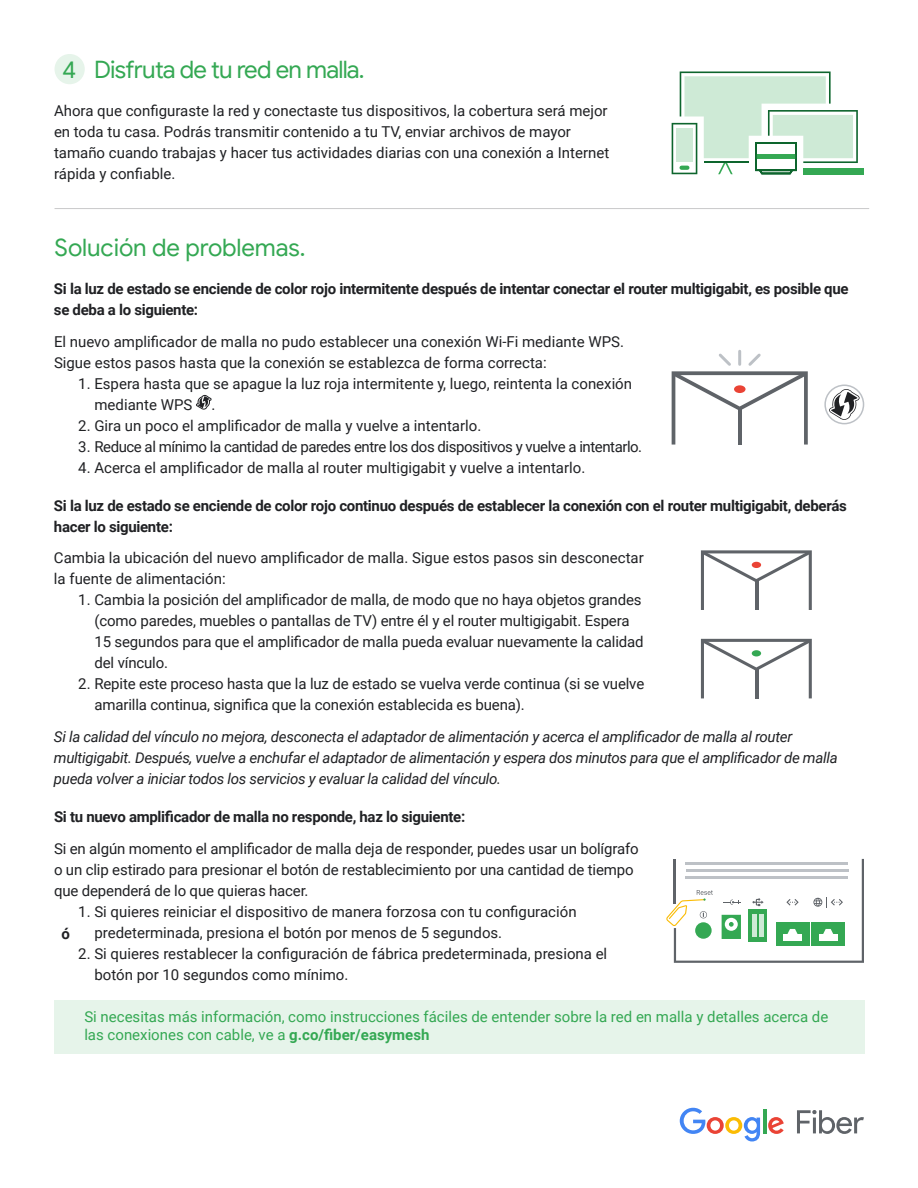
<style>
.page{position:relative;width:918px;height:1188px;background:#fff}
.page>*{position:absolute;margin:0;border:0;box-sizing:border-box;transform-origin:0 0}
.t1{font:24px "Google Sans";letter-spacing:-.025em;color:#34a853}
.t2{font:24px "Google Sans";letter-spacing:-.005em;color:#34a853}
.t3{font:15px/21px "Roboto";color:#202124}
.t4{font:700 15px/21px "Roboto";letter-spacing:-.02em;color:#202124}
.t5{font:italic 15px/21px "Roboto";letter-spacing:-.02em;color:#202124}
.t6{font:15px/18px "Roboto";color:#34a853}
.t7{font:15px "Roboto";letter-spacing:-.03em;color:#202124}
.s1{font-weight:700}
</style>
<div class="page">
<svg style="left:768px;top:1117px;width:16px;height:17px"></svg>
<hr style="left:763px;top:1109px;width:3px;height:24px;background:#34a853">
<svg style="left:680px;top:1108px;width:80px;height:33px"></svg>
<svg style="left:797px;top:1110px;width:67px;height:24px"></svg>
<svg style="left:672px;top:351px;width:136px;height:94px"></svg>
<svg style="left:829px;top:389px;width:31px;height:31px"></svg>
<div style="left:824px;top:385px;width:40px;height:39px;border:2px solid #bdc1c6;border-radius:50%"></div>
<svg style="left:701px;top:550px;width:111px;height:60px"></svg>
<svg style="left:701px;top:639px;width:111px;height:59px"></svg>
<svg style="left:196px;top:395px;width:16px;height:15px"></svg>
<svg style="left:666px;top:859px;width:198px;height:104px"></svg>
<hr style="left:686px;top:876px;width:162px;height:2px;background:#bdc1c6">
<hr style="left:686px;top:869px;width:162px;height:2px;background:#bdc1c6">
<hr style="left:686px;top:862px;width:162px;height:3px;background:#bdc1c6">
<div style="left:54px;top:1000px;width:810px;height:54px;background:#e6f4ea"></div>
<div style="left:55px;top:54px;width:30px;height:30px;background:#e6f4ea;border-radius:50%"></div>
<div style="left:803px;top:168px;width:61px;height:6px;background:#34a853"></div>
<svg style="left:672px;top:72px;width:186px;height:102px"></svg>
<hr style="left:55px;top:208px;width:814px;height:1px;background:#202124">
<h1 class="t1" style="left:62px;top:55px;width:304px">4 Disfruta de tu red en malla.</h1>
<p class="t3" style="left:54px;top:99px;width:557px">Ahora que configuraste la red y conectaste tus dispositivos, la cobertura será mejor en toda tu casa. Podrás transmitir contenido a tu TV, enviar archivos de mayor tamaño cuando trabajas y hacer tus actividades diarias con una conexión a Internet rápida y confiable.</p>
<h1 class="t2" style="left:55px;top:233px;width:253px">Solución de problemas.</h1>
<p class="t4" style="left:54px;top:277px;width:796px">Si la luz de estado se enciende de color rojo intermitente después de intentar conectar el router multigigabit, es posible que se deba a lo siguiente:</p>
<p class="t3" style="left:54px;top:330px;width:571px">El nuevo amplificador de malla no pudo establecer una conexión Wi‑Fi mediante WPS.<br>Sigue estos pasos hasta que la conexión se establezca de forma correcta:</p>
<p class="t3" style="left:94px;top:372px;width:539px;text-indent:-16px">1. Espera hasta que se apague la luz roja intermitente y, luego, reintenta la conexión mediante WPS</p>
<p class="t3" style="left:211px;top:393px;width:5px">.</p>
<p class="t3" style="left:78px;top:414px;width:404px">2. Gira un poco el amplificador de malla y vuelve a intentarlo.</p>
<p class="t7" style="left:78px;top:436px;width:565px">3. Reduce al mínimo la cantidad de paredes entre los dos dispositivos y vuelve a intentarlo.</p>
<p class="t3" style="left:78px;top:456px;width:509px">4. Acerca el amplificador de malla al router multigigabit y vuelve a intentarlo.</p>
<p class="t4" style="left:54px;top:494px;width:794px">Si la luz de estado se enciende de color rojo continuo después de establecer la conexión con el router multigigabit, deberás hacer lo siguiente:</p>
<p class="t3" style="left:54px;top:547px;width:591px">Cambia la ubicación del nuevo amplificador de malla. Sigue estos pasos sin desconectar la fuente de alimentación:</p>
<p class="t3" style="left:94px;top:589px;width:551px;text-indent:-16px">1. Cambia la posición del amplificador de malla, de modo que no haya objetos grandes (como paredes, muebles o pantallas de TV) entre él y el router multigigabit. Espera 15 segundos para que el amplificador de malla pueda evaluar nuevamente la calidad del vínculo.</p>
<p class="t3" style="left:94px;top:673px;width:551px;text-indent:-16px">2. Repite este proceso hasta que la luz de estado se vuelva verde continua (si se vuelve amarilla continua, significa que la conexión establecida es buena).</p>
<p class="t5" style="left:54px;top:725px;width:785px">Si la calidad del vínculo no mejora, desconecta el adaptador de alimentación y acerca el amplificador de malla al router multigigabit. Después, vuelve a enchufar el adaptador de alimentación y espera dos minutos para que el amplificador de malla pueda volver a iniciar todos los servicios y evaluar la calidad del vínculo.</p>
<p class="t4" style="left:54px;top:806px;width:413px">Si tu nuevo amplificador de malla no responde, haz lo siguiente:</p>
<p class="t3" style="left:54px;top:837px;width:586px">Si en algún momento el amplificador de malla deja de responder, puedes usar un bolígrafo o un clip estirado para presionar el botón de restablecimiento por una cantidad de tiempo que dependerá de lo que quieras hacer.</p>
<p class="t3" style="left:94px;top:900px;width:484px;text-indent:-16px">1. Si quieres reiniciar el dispositivo de manera forzosa con tu configuración predeterminada, presiona el botón por menos de 5 segundos.</p>
<p class="t3" style="left:94px;top:942px;width:514px;text-indent:-16px">2. Si quieres restablecer la configuración de fábrica predeterminada, presiona el botón por 10 segundos como mínimo.</p>
<p class="t4" style="left:62px;top:923px;width:10px">ó</p>
<p class="t6" style="left:84px;top:1007px;width:746px">Si necesitas más información, como instrucciones fáciles de entender sobre la red en malla y detalles acerca de las conexiones con cable, ve a <span class="s1">g.co/fiber/easymesh</span></p>
</div>
